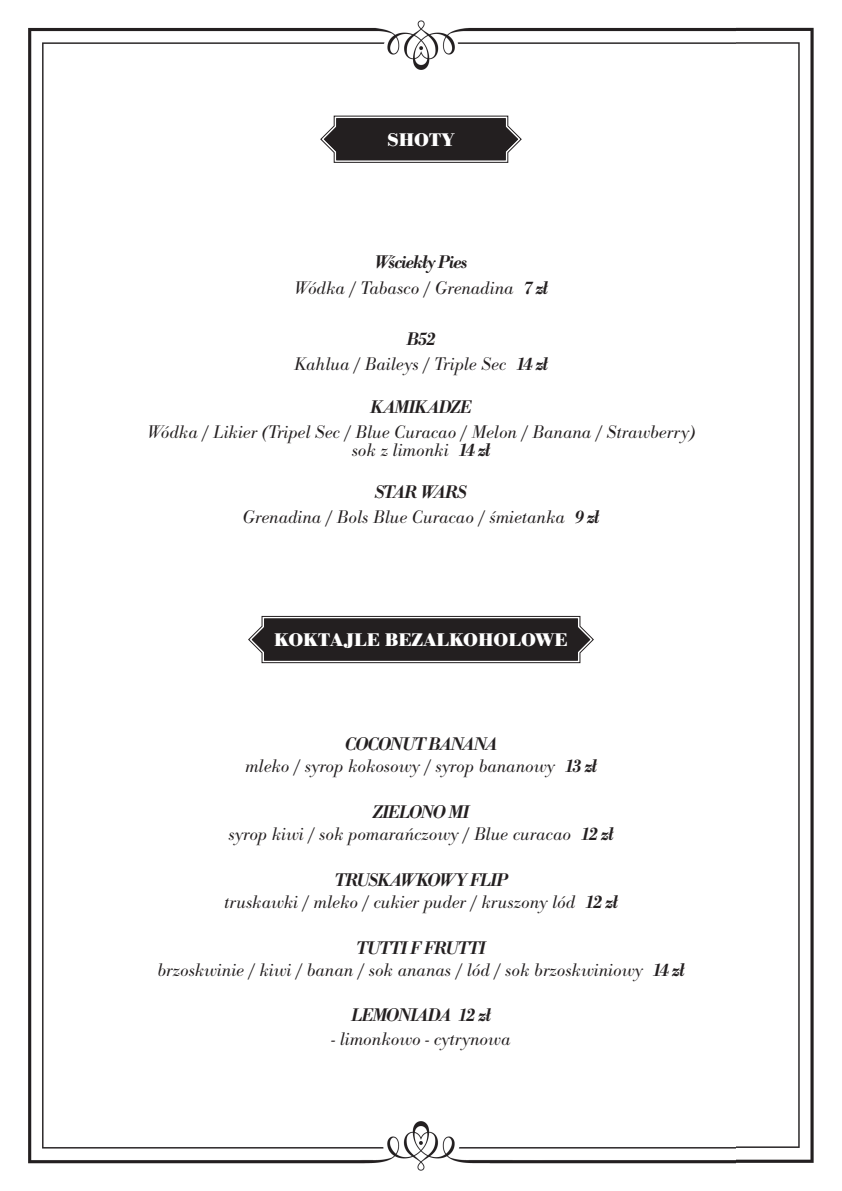
<style>
.page{position:relative;width:842px;height:1191px;background:#fff}
.page>*{position:absolute;margin:0;border:0;box-sizing:border-box;transform-origin:0 0}
.t1{font:italic 300 19px/18px "Bodoni Antiqua TOT";color:#231f20;text-align:center}
.t2{font:19px "Bodoni Antiqua TOT Dem Bol Ita";letter-spacing:-.05em;color:#231f20}
.t3{font:700 19px "Bodoni Antiqua TOT";color:#fff}
.s1{font-family:"Bodoni Antiqua TOT Dem Bol Ita";font-weight:400;font-style:normal}
</style>
<div class="page">
<img style="left:28px;top:20px;width:786px;height:1151px">
<svg style="left:248px;top:615px;width:346px;height:48px;background:#403c3d"></svg>
<svg style="left:320px;top:115px;width:202px;height:48px;background:#494647"></svg>
<p class="t3" style="left:387px;top:128px;width:69px">SHOTY</p>
<p class="t2" style="left:374px;top:252px;width:95px">Wściekły Pies</p>
<p class="t1" style="left:294px;top:279px;width:255px">Wódka / Tabasco / Grenadina <span class="s1">7 zł</span></p>
<p class="t2" style="left:406px;top:328px;width:31px">B52</p>
<p class="t1" style="left:294px;top:356px;width:255px">Kahlua / Baileys / Triple Sec <span class="s1">14 zł</span></p>
<p class="t2" style="left:370px;top:396px;width:103px">KAMIKADZE</p>
<p class="t1" style="left:147px;top:423px;width:550px">Wódka / Likier (Tripel Sec / Blue Curacao / Melon / Banana / Strawberry) sok z limonki <span class="s1">14 zł</span></p>
<p class="t2" style="left:375px;top:481px;width:94px">STAR WARS</p>
<p class="t1" style="left:243px;top:509px;width:358px">Grenadina / Bols Blue Curacao / śmietanka <span class="s1">9 zł</span></p>
<p class="t3" style="left:274px;top:629px;width:295px">KOKTAJLE BEZALKOHOLOWE</p>
<p class="t2" style="left:345px;top:733px;width:154px">COCONUT BANANA</p>
<p class="t1" style="left:245px;top:757px;width:353px">mleko / syrop kokosowy / syrop bananowy <span class="s1">13 zł</span></p>
<p class="t2" style="left:373px;top:801px;width:98px">ZIELONO MI</p>
<p class="t1" style="left:228px;top:825px;width:387px">syrop kiwi / sok pomarańczowy / Blue curacao <span class="s1">12 zł</span></p>
<p class="t2" style="left:334px;top:869px;width:175px">TRUSKAWKOWY FLIP</p>
<p class="t1" style="left:224px;top:893px;width:395px">truskawki / mleko / cukier puder / kruszony lód <span class="s1">12 zł</span></p>
<p class="t2" style="left:356px;top:937px;width:131px">TUTTI F FRUTTI</p>
<p class="t1" style="left:157px;top:961px;width:528px">brzoskwinie / kiwi / banan / sok ananas / lód / sok brzoskwiniowy <span class="s1">14 zł</span></p>
<p class="t2" style="left:351px;top:1004px;width:141px">LEMONIADA 12 zł</p>
<p class="t1" style="left:331px;top:1030px;width:181px">- limonkowo - cytrynowa</p>
</div>
